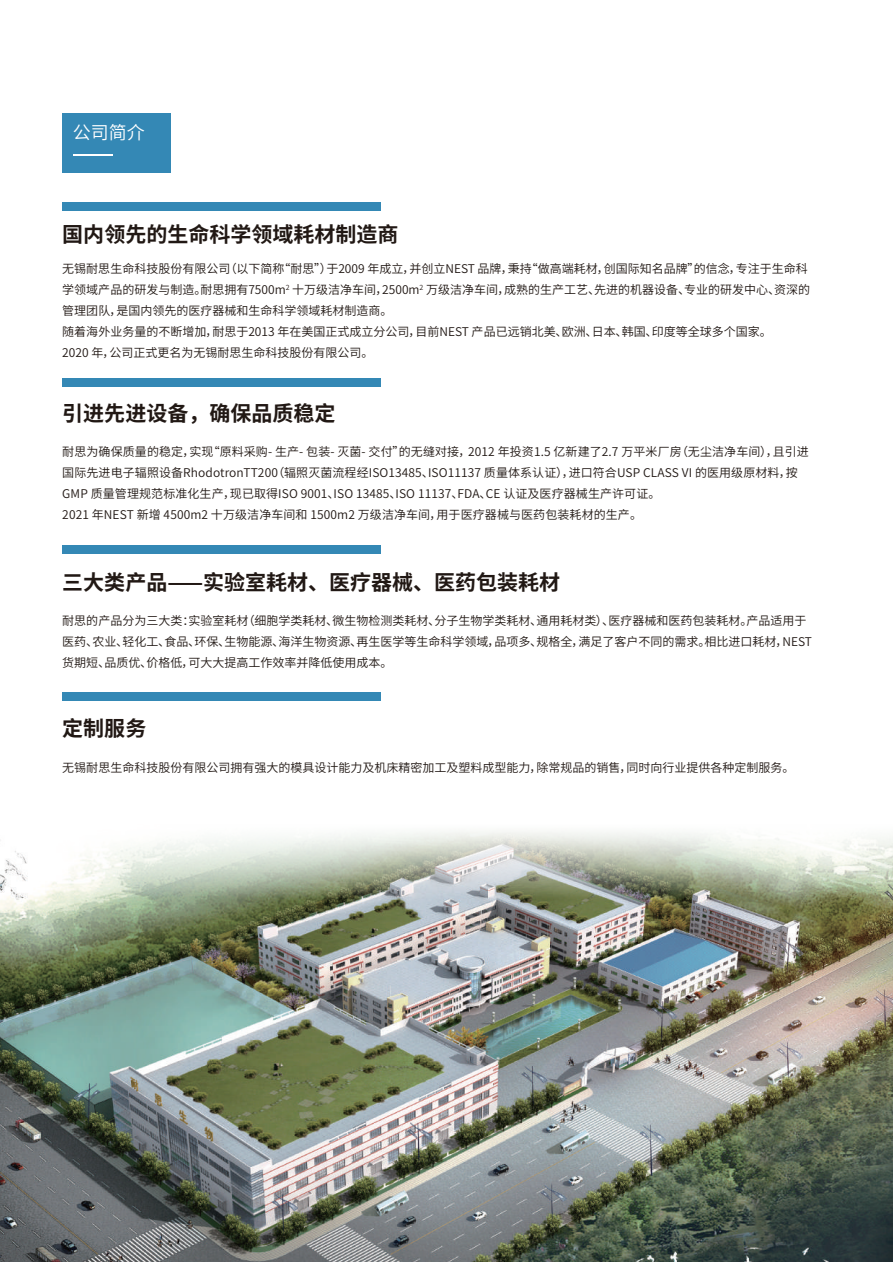
<style>
.page{position:relative;width:893px;height:1263px;background:#fff}
.page>*{position:absolute;margin:0;border:0;box-sizing:border-box;transform-origin:0 0}
.t1{font:700 21px "Source Han Sans CN";color:#211814}
.t2{font:18px "Source Han Sans CN";color:#fff}
.t3{font:12px/21px "Source Han Sans CN";color:#211814}
</style>
<div class="page">
<div style="left:62px;top:113px;width:109px;height:60px;background:#3488b5"></div>
<hr style="left:73px;top:154px;width:40px;height:1px;background:#fff">
<div style="left:62px;top:202px;width:319px;height:9px;background:#3488b5"></div>
<img style="left:0;top:911px;width:893px;height:350px">
<div style="left:62px;top:693px;width:319px;height:8px;background:#3488b5"></div>
<div style="left:62px;top:546px;width:319px;height:8px;background:#3488b5"></div>
<div style="left:62px;top:378px;width:319px;height:9px;background:#3488b5"></div>
<svg style="left:0;top:831px;width:893px;height:80px"></svg>
<h2 class="t2" style="left:73px;top:122px;width:73px">公司简介</h2>
<h1 class="t1" style="left:62px;top:223px;width:337px">国内领先的生命科学领域耗材制造商</h1>
<p class="t3" style="left:62px;top:258px;width:749px">无锡耐思生命科技股份有限公司（以下简称“耐思”）于2009 年成立，并创立NEST 品牌，秉持“做高端耗材，创国际知名品牌”的信念，专注于生命科学领域产品的研发与制造。耐思拥有7500m<sup>2</sup> 十万级洁净车间，2500m<sup>2</sup> 万级洁净车间，成熟的生产工艺、先进的机器设备、专业的研发中心、资深的管理团队，是国内领先的医疗器械和生命科学领域耗材制造商。<br>随着海外业务量的不断增加，耐思于2013 年在美国正式成立分公司，目前NEST 产品已远销北美、欧洲、日本、韩国、印度等全球多个国家。<br>2020 年，公司正式更名为无锡耐思生命科技股份有限公司。</p>
<h1 class="t1" style="left:62px;top:401px;width:274px">引进先进设备，确保品质稳定</h1>
<p class="t3" style="left:62px;top:441px;width:748px">耐思为确保质量的稳定，实现“原料采购- 生产- 包装- 灭菌- 交付”的无缝对接，2012 年投资1.5 亿新建了2.7 万平米厂房（无尘洁净车间），且引进国际先进电子辐照设备RhodotronTT200（辐照灭菌流程经ISO13485、ISO11137 质量体系认证），进口符合USP CLASS VI 的医用级原材料，按GMP 质量管理规范标准化生产，现已取得ISO 9001、ISO 13485、ISO 11137、FDA、CE 认证及医疗器械生产许可证。<br>2021 年NEST 新增 4500m2 十万级洁净车间和 1500m2 万级洁净车间，用于医疗器械与医药包装耗材的生产。</p>
<h1 class="t1" style="left:62px;top:570px;width:499px">三大类产品⸺实验室耗材、医疗器械、医药包装耗材</h1>
<p class="t3" style="left:62px;top:610px;width:751px">耐思的产品分为三大类：实验室耗材（细胞学类耗材、微生物检测类耗材、分子生物学类耗材、通用耗材类）、医疗器械和医药包装耗材。产品适用于医药、农业、轻化工、食品、环保、生物能源、海洋生物资源、再生医学等生命科学领域，品项多、规格全，满足了客户不同的需求。相比进口耗材，NEST货期短、品质优、价格低，可大大提高工作效率并降低使用成本。</p>
<h1 class="t1" style="left:62px;top:716px;width:85px">定制服务</h1>
<p class="t3" style="left:62px;top:757px;width:734px">无锡耐思生命科技股份有限公司拥有强大的模具设计能力及机床精密加工及塑料成型能力，除常规品的销售，同时向行业提供各种定制服务。</p>
</div>
